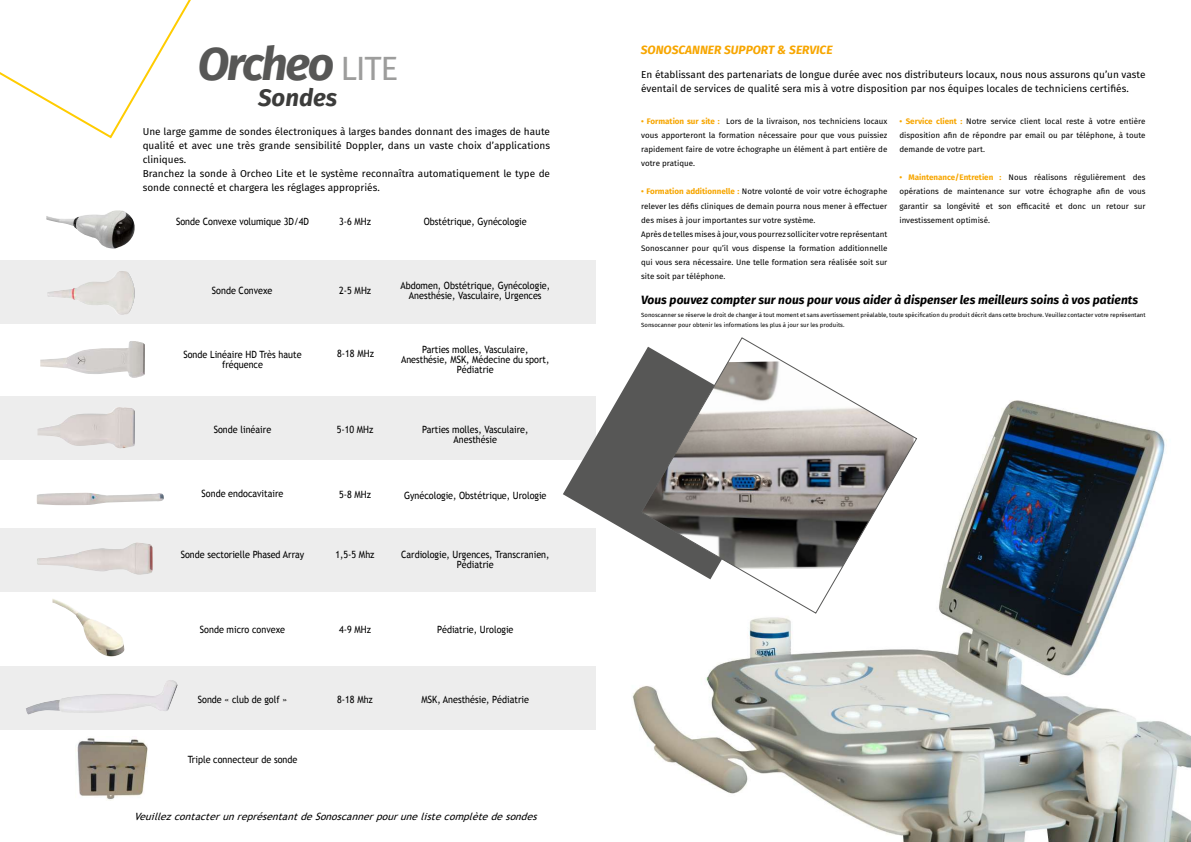
<style>
.page{position:relative;width:1191px;height:842px;background:#fff}
.page>*{position:absolute;margin:0;border:0;box-sizing:border-box;transform-origin:0 0}
.t1{font:italic 700 46.2px "Fira Sans";letter-spacing:-.05em;color:#575756}
.t2{font:italic 700 24px "Fira Sans";color:#3c3c3b}
.t3{font:italic 700 12px "Fira Sans";color:#000}
.t4{font:italic 700 12px "Fira Sans";color:#f7a600}
.t5{font:10px/10px "Trebuchet MS";color:#000;text-align:center;scale:.9 1}
.t6{font:10px/14px "Fira Sans";color:#000}
.t7{font:italic 10px "Trebuchet MS";color:#000}
.t8{font:8px/14px "Fira Sans";color:#000;text-align:justify}
.t9{font:6px/10px "Fira Sans";color:#000}
.s1{font-weight:400;font-style:normal;font-size:33.6px;color:#9d9d9c}
.s2{font-weight:700;color:#f7a600}
</style>
<div class="page">
<img style="left:75px;top:738px;width:73px;height:62px">
<img style="left:540px;top:400px;width:651px;height:442px">
<div style="left:0;top:260px;width:595px;height:64px;background:#ededed"></div>
<div style="left:0;top:396px;width:595px;height:63px;background:#ededed"></div>
<div style="left:0;top:528px;width:595px;height:64px;background:#ededed"></div>
<div style="left:0;top:666px;width:595px;height:64px;background:#ededed"></div>
<svg style="left:0;top:0;width:191px;height:139px"></svg>
<svg style="left:563px;top:361px;width:77px;height:218px"></svg>
<svg style="left:640px;top:337px;width:278px;height:277px"></svg>
<img style="left:46px;top:210px;width:89px;height:39px">
<img style="left:47px;top:271px;width:88px;height:44px">
<img style="left:37px;top:542px;width:116px;height:33px">
<img style="left:26px;top:680px;width:152px;height:35px">
<img style="left:40px;top:341px;width:105px;height:37px">
<img style="left:37px;top:407px;width:98px;height:42px">
<img style="left:55px;top:603px;width:17px;height:9px">
<img style="left:36px;top:492px;width:128px;height:13px">
<h1 class="t1" style="left:198px;top:31px;width:202px">Orcheo <span class="s1">LITE</span></h1>
<h2 class="t2" style="left:258px;top:81px;width:81px">Sondes</h2>
<p class="t6" style="left:143px;top:125px;width:409px">Une large gamme de sondes électroniques à larges bandes donnant des images de haute qualité et avec une très grande sensibilité Doppler, dans un vaste choix d’applications cliniques.<br>Branchez la sonde à Orcheo Lite et le système reconnaîtra automatiquement le type de sonde connecté et chargera les réglages appropriés.</p>
<p class="t5" style="left:176px;top:216px;width:149px">Sonde Convexe volumique 3D/4D</p>
<p class="t5" style="left:212px;top:286px;width:69px">Sonde Convexe</p>
<p class="t5" style="left:339px;top:216px;width:37px">3-6 MHz</p>
<p class="t5" style="left:339px;top:286px;width:37px">2-5 MHz</p>
<p class="t5" style="left:424px;top:217px;width:116px">Obstétrique, Gynécologie</p>
<p class="t5" style="left:400px;top:281px;width:168px">Abdomen, Obstétrique, Gynécologie,<br>Anesthésie, Vasculaire, Urgences</p>
<p class="t5" style="left:183px;top:349px;width:133px">Sonde Linéaire HD Très haute fréquence</p>
<p class="t5" style="left:337px;top:349px;width:42px">8-18 MHz</p>
<p class="t5" style="left:401px;top:345px;width:166px">Parties molles, Vasculaire,<br>Anesthésie, MSK, Médecine du sport,<br>Pédiatrie</p>
<p class="t5" style="left:214px;top:424px;width:65px">Sonde linéaire</p>
<p class="t5" style="left:337px;top:424px;width:42px">5-10 MHz</p>
<p class="t5" style="left:422px;top:424px;width:120px">Parties molles, Vasculaire,<br>Anesthésie</p>
<p class="t5" style="left:202px;top:489px;width:92px">Sonde endocavitaire</p>
<p class="t5" style="left:339px;top:490px;width:37px">5-8 MHz</p>
<p class="t5" style="left:404px;top:491px;width:160px">Gynécologie, Obstétrique, Urologie</p>
<p class="t5" style="left:181px;top:550px;width:139px">Sonde sectorielle Phased Array</p>
<p class="t5" style="left:335px;top:550px;width:45px">1,5-5 Mhz</p>
<p class="t5" style="left:401px;top:550px;width:166px">Cardiologie, Urgences, Transcranien,<br>Pédiatrie</p>
<p class="t5" style="left:200px;top:624px;width:96px">Sonde micro convexe</p>
<p class="t5" style="left:339px;top:624px;width:37px">4-9 MHz</p>
<p class="t5" style="left:437px;top:624px;width:86px">Pédiatrie, Urologie</p>
<p class="t5" style="left:198px;top:694px;width:101px">Sonde « club de golf »</p>
<p class="t5" style="left:337px;top:694px;width:41px">8-18 Mhz</p>
<p class="t5" style="left:421px;top:694px;width:121px">MSK, Anesthésie, Pédiatrie</p>
<p class="t5" style="left:188px;top:754px;width:123px">Triple connecteur de sonde</p>
<p class="t7" style="left:134px;top:811px;width:407px">VeuillezcontacterunreprésentantdeSonoscannerpourunelistecomplètedesondes</p>
<h3 class="t4" style="left:641px;top:42px;width:193px">SONOSCANNER SUPPORT &amp; SERVICE</h3>
<p class="t6" style="left:641px;top:68px;width:506px">En établissant des partenariats de longue durée avec nos distributeurs locaux, nous nous assurons qu’un vaste éventail de services de qualité sera mis à votre disposition par nos équipes locales de techniciens certifiés.</p>
<p class="t8" style="left:641px;top:115px;width:248px"><span class="s2">• Formation sur site :</span> Lors de la livraison, nos techniciens locaux vous apporteront la formation nécessaire pour que vous puissiez rapidement faire de votre échographe un élément à part entière de votre pratique.</p>
<p class="t8" style="left:641px;top:185px;width:248px;text-align:left"><span class="s2">• Formation additionnelle :</span> Notre volonté de voir votre échographe relever les défis cliniques de demain pourra nous mener à effectuer des mises à jour importantes sur votre système.<br>Après de telles mises à jour, vous pourrez solliciter votre représentant Sonoscanner pour qu’il vous dispense la formation additionnelle qui vous sera nécessaire. Une telle formation sera réalisée soit sur site soit par téléphone.</p>
<p class="t8" style="left:899px;top:115px;width:248px"><span class="s2">• Service client :</span> Notre service client local reste à votre entière disposition afin de répondre par email ou par téléphone, à toute demande de votre part.</p>
<p class="t8" style="left:899px;top:171px;width:248px"><span class="s2">• Maintenance/Entretien :</span> Nous réalisons régulièrement des opérations de maintenance sur votre échographe afin de vous garantir sa longévité et son efficacité et donc un retour sur investissement optimisé.</p>
<h3 class="t3" style="left:641px;top:291px;width:498px">Vous pouvez compter sur nous pour vous aider à dispenser les meilleurs soins à vos patients</h3>
<p class="t9" style="left:641px;top:310px;width:506px">Sonoscanner se réserve le droit de changer à tout moment et sans avertissement préalable, toute spécification du produit décrit dans cette brochure. Veuillez contacter votre représentant<br>Sonsocanner pour obtenir les informations les plus à jour sur les produits.</p>
</div>
